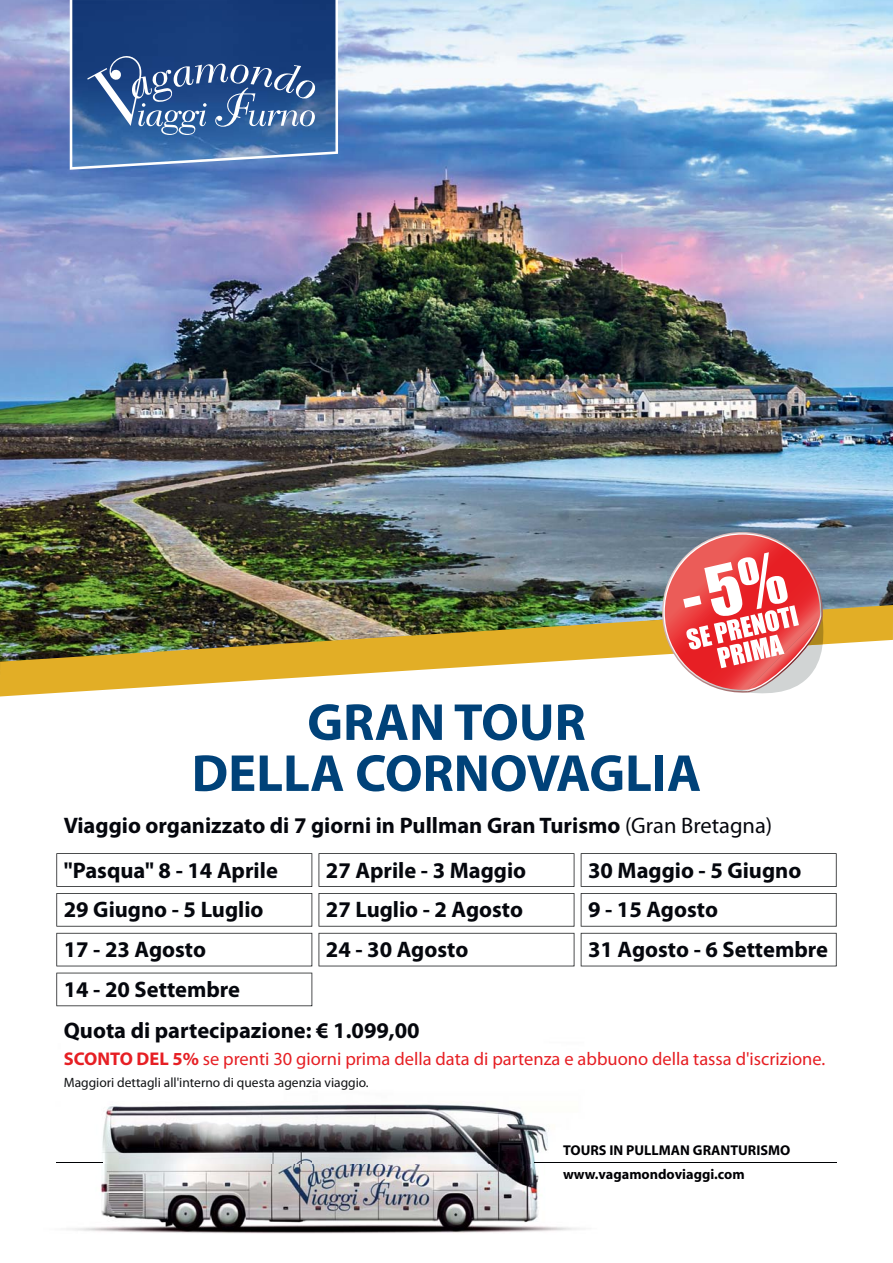
<style>
.page{position:relative;width:893px;height:1263px;background:#fff}
.page>*{position:absolute;margin:0;border:0;box-sizing:border-box;transform-origin:0 0}
.t1{font:700 52.5px/51px "Myriad";color:#004279;text-align:center}
.t2{font:700 22.5px/39.8px "Myriad Pro";color:#05070d}
.t3{font:18.45px "Myriad Pro";color:#e61f24}
.t4{font:700 14.25px/24px "Myriad";color:#000104}
.t5{font:13.5px "Myriad Pro";color:#111315}
.s1{font-weight:400}
.s2{font-weight:700}
</style>
<div class="page">
<img style="left:56px;top:871px;width:781px;height:363px">
<hr style="left:57px;top:1162px;width:46px;height:1px;background:#000104">
<hr style="left:534px;top:1162px;width:302px;height:1px;background:#000104">
<img style="left:0;top:0;width:893px;height:605px">
<svg style="left:70px;top:0;width:268px;height:170px"></svg>
<img style="left:72px;top:0;width:263px;height:167px">
<svg style="left:87px;top:53px;width:228px;height:82px;background:#44699d"></svg>
<img style="left:0;top:605px;width:893px;height:91px">
<svg style="left:654px;top:524px;width:172px;height:172px"></svg>
<svg style="left:56px;top:853px;width:256px;height:34px"></svg>
<svg style="left:319px;top:853px;width:255px;height:34px"></svg>
<svg style="left:581px;top:853px;width:256px;height:34px"></svg>
<svg style="left:56px;top:893px;width:256px;height:33px"></svg>
<svg style="left:319px;top:893px;width:255px;height:33px"></svg>
<svg style="left:581px;top:893px;width:256px;height:33px"></svg>
<svg style="left:56px;top:933px;width:256px;height:33px"></svg>
<svg style="left:56px;top:973px;width:256px;height:33px"></svg>
<svg style="left:319px;top:933px;width:255px;height:33px"></svg>
<svg style="left:581px;top:933px;width:256px;height:33px"></svg>
<h1 class="t1" style="left:192px;top:701px;width:511px">GRAN TOUR<br>DELLA CORNOVAGLIA</h1>
<p class="t2" style="left:64px;top:807px;width:710px">Viaggio organizzato di 7 giorni in Pullman Gran Turismo <span class="s1">(Gran Bretagna)</span></p>
<p class="t2" style="left:64px;top:852px;width:216px">"Pasqua" 8 - 14 Aprile</p>
<p class="t2" style="left:326px;top:852px;width:202px">27 Aprile - 3 Maggio</p>
<p class="t2" style="left:588px;top:852px;width:215px">30 Maggio - 5 Giugno</p>
<p class="t2" style="left:64px;top:892px;width:201px">29 Giugno - 5 Luglio<br>17 - 23 Agosto</p>
<p class="t2" style="left:326px;top:892px;width:199px">27 Luglio - 2 Agosto</p>
<p class="t2" style="left:588px;top:892px;width:131px">9 - 15 Agosto</p>
<p class="t2" style="left:326px;top:932px;width:144px">24 - 30 Agosto</p>
<p class="t2" style="left:588px;top:932px;width:241px">31 Agosto - 6 Settembre</p>
<p class="t2" style="left:64px;top:972px;width:178px">14 - 20 Settembre</p>
<p class="t2" style="left:64px;top:1012px;width:357px">Quota di partecipazione: € 1.099,00</p>
<p class="t3" style="left:64px;top:1051px;width:763px"><span class="s2">SCONTO DEL 5%</span> se prenti 30 giorni prima della data di partenza e abbuono della tassa d'iscrizione.</p>
<p class="t5" style="left:64px;top:1077px;width:306px">Maggiori dettagli all'interno di questa agenzia viaggio.</p>
<p class="t4" style="left:563px;top:1139px;width:229px">TOURS IN PULLMAN GRANTURISMO www.vagamondoviaggi.com</p>
</div>
